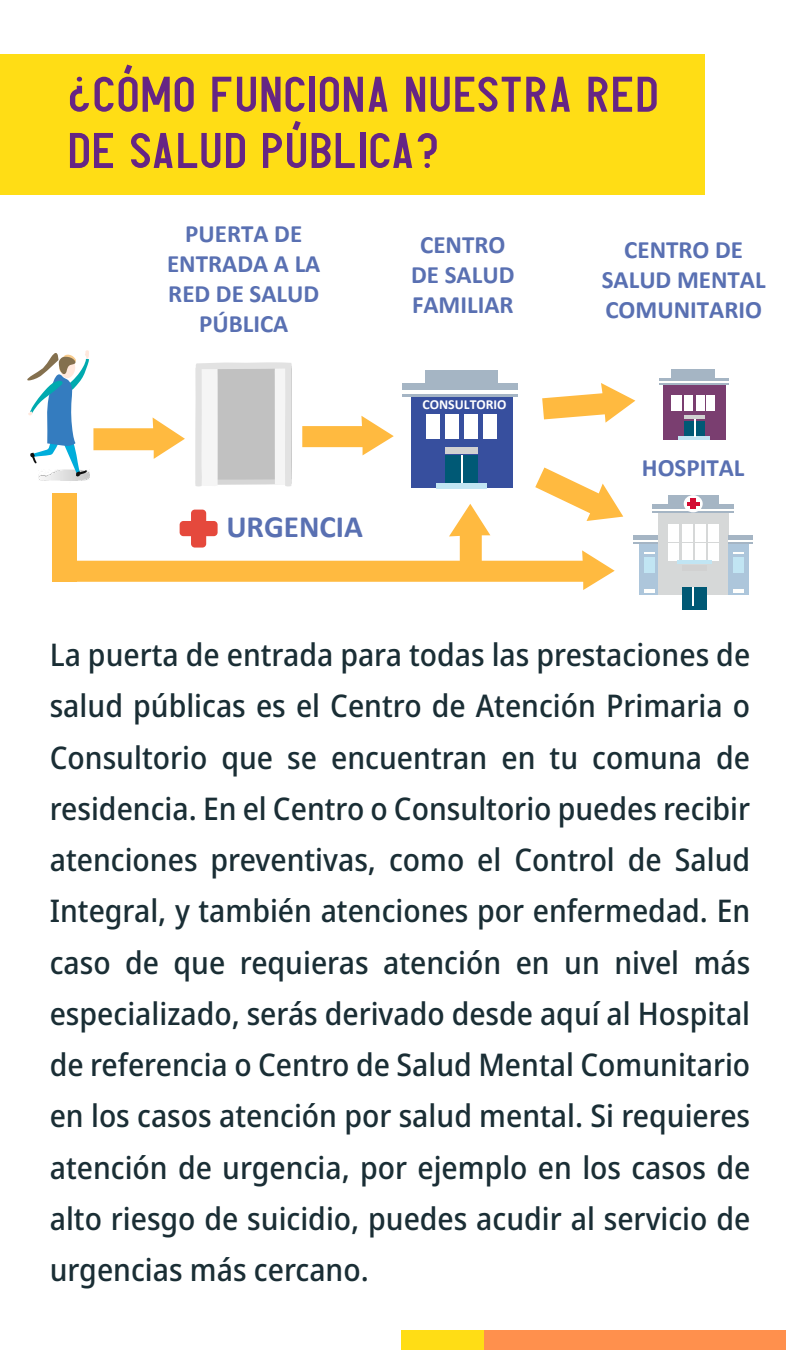
<style>
.page{position:relative;width:800px;height:1350px;background:#fff}
.page>*{position:absolute;margin:0;border:0;box-sizing:border-box;transform-origin:0 0}
.t1{font:50px/56.2px "Avoqado";letter-spacing:-.01em;color:#662584;scale:1.1 1}
.t2{font:500 semi-condensed 31.25px/51.2px "Noto Sans";color:#1a2e35;text-align:justify}
.t3{font:700 31.12px "Calibri";color:#5970b2}
.t4{font:700 25px/30px "Calibri";color:#5970b2;text-align:center}
.t5{font:700 13.75px "Calibri";color:#fff}
</style>
<div class="page">
<div style="left:0;top:55px;width:704px;height:140px;background:#ffdd15"></div>
<div style="left:663px;top:385px;width:62px;height:55px;background:#7a3e70"></div>
<div style="left:672px;top:395px;width:10px;height:16px;background:#fff"></div>
<div style="left:684px;top:395px;width:8px;height:16px;background:#fff"></div>
<div style="left:696px;top:395px;width:8px;height:16px;background:#fff"></div>
<div style="left:706px;top:395px;width:9px;height:16px;background:#fff"></div>
<div style="left:660px;top:378px;width:69px;height:7px;background:#a5b5c4"></div>
<div style="left:672px;top:369px;width:43px;height:9px;background:#a5b5c4"></div>
<div style="left:684px;top:421px;width:20px;height:19px;background:#005975"></div>
<hr style="left:679px;top:436px;width:31px;height:4px;background:#c1e5f3">
<hr style="left:684px;top:416px;width:20px;height:3px;background:#d1d1d1">
<svg style="left:694px;top:419px;width:2px;height:17px"></svg>
<hr style="left:660px;top:381px;width:69px;height:2px;background:#fffffd">
<div style="left:658px;top:512px;width:71px;height:83px;background:#d6d8d8"></div>
<div style="left:639px;top:543px;width:19px;height:52px;background:#adc6db"></div>
<div style="left:729px;top:543px;width:20px;height:52px;background:#adc6db"></div>
<div style="left:668px;top:524px;width:11px;height:18px;background:#fff"></div>
<div style="left:682px;top:524px;width:10px;height:18px;background:#fff"></div>
<div style="left:696px;top:524px;width:10px;height:18px;background:#fff"></div>
<div style="left:708px;top:524px;width:10px;height:18px;background:#fff"></div>
<div style="left:668px;top:543px;width:11px;height:18px;background:#fff"></div>
<div style="left:682px;top:543px;width:10px;height:18px;background:#fff"></div>
<div style="left:696px;top:543px;width:10px;height:18px;background:#fff"></div>
<div style="left:708px;top:543px;width:10px;height:18px;background:#fff"></div>
<div style="left:644px;top:557px;width:10px;height:16px;background:#c1e5f3"></div>
<div style="left:734px;top:557px;width:10px;height:16px;background:#c1e5f3"></div>
<div style="left:653px;top:504px;width:81px;height:8px;background:#a5b5c4"></div>
<div style="left:668px;top:495px;width:50px;height:9px;background:#a5b5c4"></div>
<div style="left:729px;top:535px;width:24px;height:8px;background:#a5b5c4"></div>
<div style="left:634px;top:535px;width:24px;height:8px;background:#a5b5c4"></div>
<div style="left:682px;top:587px;width:24px;height:23px;background:#005975"></div>
<hr style="left:677px;top:560px;width:34px;height:4px;background:#c1e5f3">
<div style="left:682px;top:566px;width:24px;height:5px;background:#d1d1d1"></div>
<svg style="left:692px;top:587px;width:2px;height:19px"></svg>
<hr style="left:634px;top:540px;width:24px;height:2px;background:#fffffd">
<svg style="left:644px;top:589px;width:10px;height:3px"></svg>
<svg style="left:644px;top:552px;width:10px;height:2px"></svg>
<svg style="left:734px;top:589px;width:10px;height:3px"></svg>
<svg style="left:734px;top:552px;width:10px;height:2px"></svg>
<hr style="left:729px;top:540px;width:24px;height:2px;background:#fffffd">
<hr style="left:653px;top:509px;width:81px;height:2px;background:#fffffd">
<svg style="left:684px;top:495px;width:19px;height:17px"></svg>
<div style="left:691px;top:499px;width:5px;height:10px;background:#d30c33"></div>
<svg style="left:687px;top:502px;width:12px;height:3px"></svg>
<svg style="left:27px;top:350px;width:608px;height:240px"></svg>
<div style="left:484px;top:1331px;width:301px;height:19px;background:#ff904d"></div>
<div style="left:402px;top:1331px;width:82px;height:19px;background:#ffdd15"></div>
<h1 class="t1" style="left:67px;top:68px;width:540px">¿CÓMO FUNCIONA NUESTRA RED<br>DE SALUD PÚBLICA?</h1>
<p class="t4" style="left:167px;top:218px;width:155px">PUERTA DE<br>ENTRADA A LA<br>RED DE SALUD<br>PÚBLICA</p>
<p class="t4" style="left:411px;top:229px;width:105px">CENTRO<br>DE SALUD<br>FAMILIAR</p>
<p class="t4" style="left:602px;top:235px;width:165px">CENTRO DE<br>SALUD MENTAL<br>COMUNITARIO</p>
<p class="t3" style="left:226px;top:507px;width:138px">URGENCIA</p>
<p class="t5" style="left:423px;top:395px;width:86px">CONSULTORIO</p>
<p class="t4" style="left:642px;top:453px;width:104px">HOSPITAL</p>
<p class="t2" style="left:50px;top:630px;width:702px">La puerta de entrada para todas las prestaciones de salud públicas es el Centro de Atención Primaria o Consultorio que se encuentran en tu comuna de residencia. En el Centro o Consultorio puedes recibir atenciones preventivas, como el Control de Salud Integral, y también atenciones por enfermedad. En caso de que requieras atención en un nivel más especializado, serás derivado desde aquí al Hospital de referencia o Centro de Salud Mental Comunitario en los casos atención por salud mental. Si requieres atención de urgencia, por ejemplo en los casos de alto riesgo de suicidio, puedes acudir al servicio de urgencias más cercano.</p>
</div>
